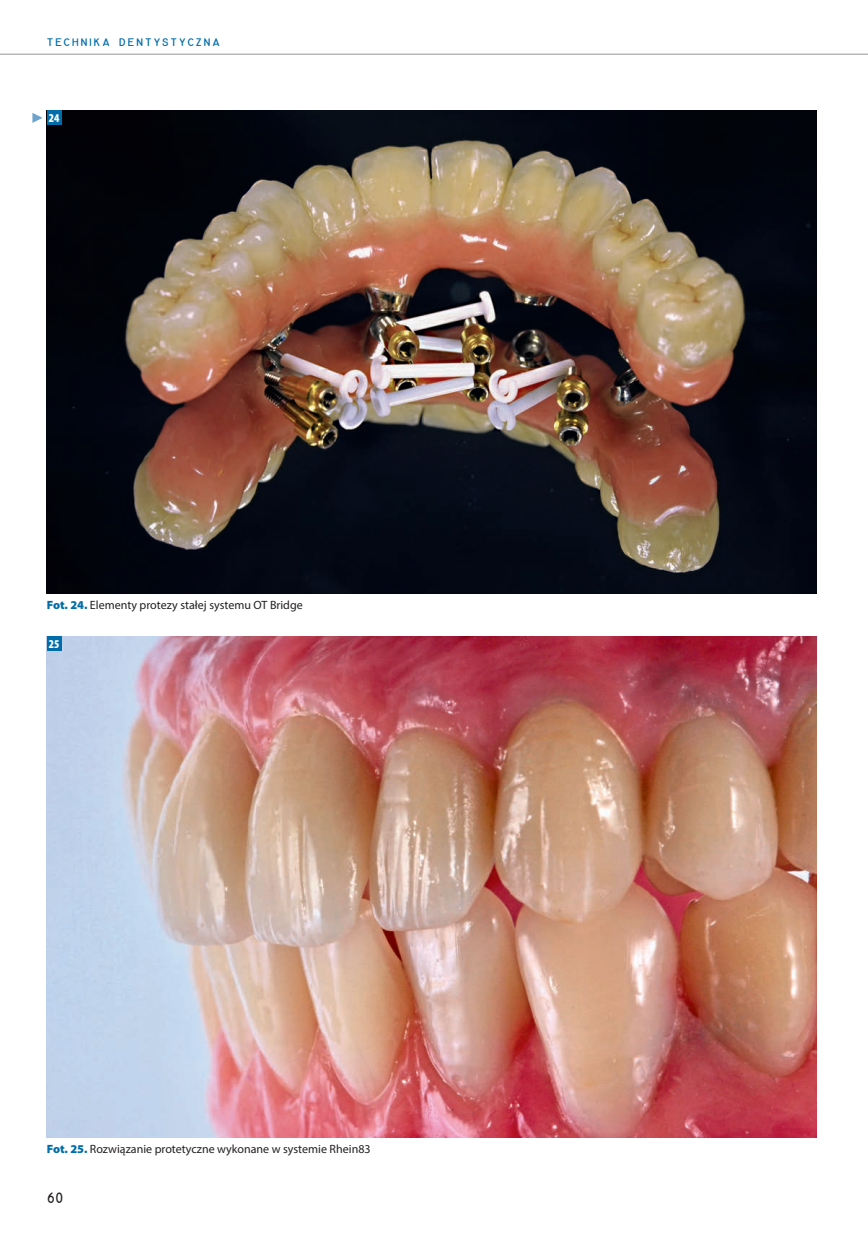
<style>
.page{position:relative;width:868px;height:1234px;background:#fff}
.page>*{position:absolute;margin:0;border:0;box-sizing:border-box;transform-origin:0 0}
.t1{font:15.75px "Gordon URWTCE Con";color:#231f20}
.t2{font:12px "Myriad Pro";color:#231f20}
.t3{font:900 condensed 12px "Myriad Pro";color:#fff}
.t4{font:11.55px "Gordon URWTCE Con";letter-spacing:.145em;color:#006daa;scale:1.25 1}
.s1{font-weight:900;color:#006daa}
</style>
<div class="page">
<hr style="left:0;top:54px;width:867px;height:1px;background:#939598">
<img style="left:47px;top:111px;width:769px;height:482px">
<img style="left:47px;top:636px;width:769px;height:501px">
<div style="left:47px;top:111px;width:14px;height:14px;background:#006daa"></div>
<div style="left:47px;top:636px;width:14px;height:14px;background:#006daa"></div>
<svg style="left:32px;top:113px;width:11px;height:10px"></svg>
<p class="t4" style="left:47px;top:36px;width:140px">TECHNIKA DENTYSTYCZNA</p>
<p class="t3" style="left:49px;top:114px;width:12px">24</p>
<p class="t2" style="left:47px;top:600px;width:257px"><span class="s1">Fot. 24.</span> Elementy protezy stałej systemu OT Bridge</p>
<p class="t3" style="left:49px;top:639px;width:12px">25</p>
<p class="t2" style="left:47px;top:1144px;width:325px"><span class="s1">Fot. 25.</span> Rozwiązanie protetyczne wykonane w systemie Rhein83</p>
<h1 class="t1" style="left:47px;top:1187px;width:18px">60</h1>
</div>
